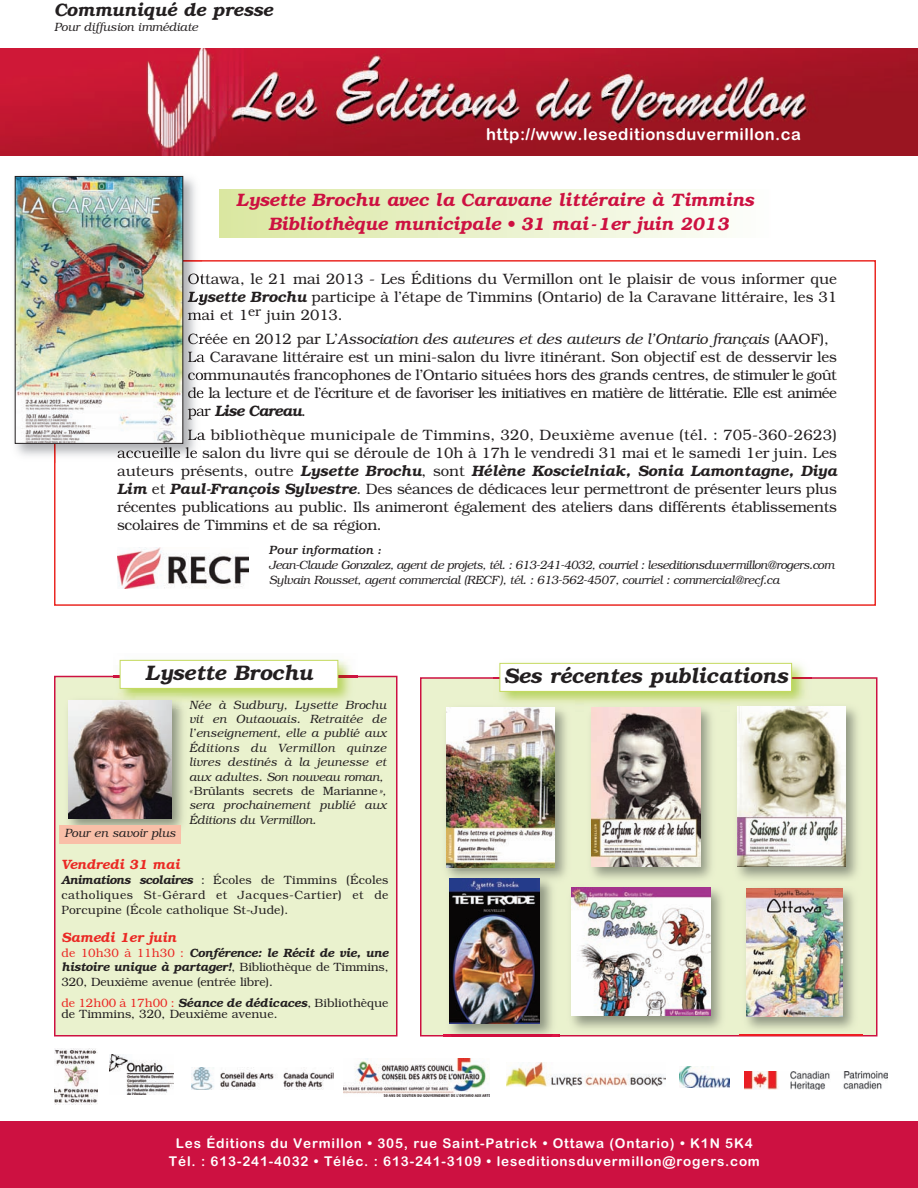
<style>
.page{position:relative;width:918px;height:1188px;background:#fff}
.page>*{position:absolute;margin:0;border:0;box-sizing:border-box;transform-origin:0 0}
.t1{font:italic 600 21px "Bookman";color:#231f20}
.t2{font:italic 600 18px/24px "Bookman";color:#cd1141;text-align:center}
.t3{font:italic 600 18px "Bookman";color:#231f20}
.t4{font:16.5px "Arial Rounded MT Bold";letter-spacing:.03em;color:#fff}
.t5{font:300 15px/18px "Bookman";letter-spacing:-.015em;color:#231f20;text-align:justify}
.t6{font:13.5px/18px "Arial Rounded MT Bold";letter-spacing:.06em;color:#fff;text-align:center}
.t7{font:italic 600 13.5px "Bookman";color:#ea2924}
.t8{font:300 12px/15px "Bookman";color:#231f20;text-align:justify}
.t9{font:italic 300 12px/14.4px "Bookman";color:#231f20}
.t10{font:italic 300 12px/15px "Bookman";letter-spacing:-.035em;color:#231f20}
.t11{font:italic 500 12px "Bookman";color:#231f20}
.s1{font-weight:600;font-style:italic}
.s2{font-style:italic}
.s3{font-style:normal}
.s4{color:#ea2924}
</style>
<div class="page">
<div style="left:0;top:1122px;width:918px;height:66px;background:#cd1141"></div>
<img style="left:0;top:48px;width:918px;height:108px">
<div style="left:54px;top:260px;width:822px;height:346px;border:2px solid #ea2924"></div>
<div style="left:219px;top:190px;width:552px;height:48px;background:linear-gradient(to right,#dae7a0,#fcfefc)"></div>
<div style="left:56px;top:677px;width:340px;height:358px;background:#eaf2ce"></div>
<div style="left:54px;top:676px;width:343px;height:360px;border:2px solid #cd1141"></div>
<div style="left:422px;top:679px;width:454px;height:356px;background:#eaf2ce"></div>
<img style="left:113px;top:659px;width:245px;height:42px">
<img style="left:113px;top:676px;width:245px;height:1px">
<div style="left:120px;top:661px;width:218px;height:27px;background:#fff"></div>
<div style="left:120px;top:660px;width:218px;height:29px;border:1px solid #c5da61"></div>
<img style="left:493px;top:662px;width:318px;height:42px">
<div style="left:500px;top:664px;width:291px;height:27px;background:#fff"></div>
<div style="left:500px;top:663px;width:292px;height:29px;border:1px solid #c5da61"></div>
<img style="left:14px;top:175px;width:182px;height:281px">
<img style="left:54px;top:260px;width:148px;height:203px">
<img style="left:188px;top:274px;width:14px;height:10px">
<img style="left:188px;top:292px;width:14px;height:13px">
<svg style="left:188px;top:313px;width:13px;height:7px"></svg>
<img style="left:188px;top:334px;width:14px;height:10px">
<img style="left:188px;top:352px;width:14px;height:10px">
<img style="left:188px;top:373px;width:14px;height:7px">
<img style="left:188px;top:387px;width:14px;height:11px">
<img style="left:188px;top:409px;width:14px;height:10px">
<img style="left:188px;top:430px;width:14px;height:10px">
<img style="left:118px;top:447px;width:79px;height:11px">
<img style="left:17px;top:178px;width:164px;height:264px">
<div style="left:15px;top:176px;width:168px;height:268px;border:1px solid #231f20"></div>
<img style="left:68px;top:709px;width:115px;height:116px">
<img style="left:113px;top:694px;width:79px;height:15px">
<img style="left:68px;top:700px;width:104px;height:118px">
<img style="left:446px;top:707px;width:121px;height:171px">
<img style="left:493px;top:701px;width:81px;height:11px">
<img style="left:446px;top:708px;width:109px;height:159px">
<img style="left:572px;top:887px;width:150px;height:142px">
<img style="left:571px;top:887px;width:139px;height:128px">
<img style="left:585px;top:700px;width:135px;height:179px">
<img style="left:592px;top:707px;width:108px;height:160px">
<img style="left:444px;top:872px;width:115px;height:165px">
<img style="left:444px;top:1035px;width:115px;height:1px">
<img style="left:450px;top:878px;width:90px;height:146px">
<img style="left:739px;top:888px;width:123px;height:148px">
<img style="left:746px;top:888px;width:96px;height:128px">
<img style="left:737px;top:706px;width:121px;height:173px">
<img style="left:731px;top:700px;width:80px;height:12px">
<img style="left:738px;top:707px;width:108px;height:159px">
<div style="left:59px;top:825px;width:122px;height:19px;background:#f9bfa8"></div>
<img style="left:118px;top:548px;width:131px;height:40px">
<img style="left:54px;top:1048px;width:43px;height:56px">
<img style="left:191px;top:1068px;width:143px;height:21px">
<img style="left:680px;top:1066px;width:50px;height:22px">
<img style="left:110px;top:1054px;width:64px;height:40px">
<img style="left:745px;top:1072px;width:143px;height:17px">
<svg style="left:365px;top:1058px;width:125px;height:39px"></svg>
<img style="left:344px;top:1059px;width:146px;height:37px">
<img style="left:507px;top:1063px;width:158px;height:24px">
<p class="t3" style="left:54px;top:-1px;width:220px">Communiqué de presse</p>
<p class="t9" style="left:54px;top:19px;width:145px">Pour diffusion immédiate</p>
<p class="t4" style="left:486px;top:125px;width:316px">http://www.leseditionsduvermillon.ca</p>
<p class="t2" style="left:236px;top:188px;width:519px">Lysette Brochu avec la Caravane littéraire à Timmins<br>Bibliothèque municipale • 31 mai- 1er juin 2013</p>
<p class="t5" style="left:188px;top:270px;width:651px">Ottawa, le 21 mai 2013 - Les Éditions du Vermillon ont le plaisir de vous informer que <span class="s1">Lysette Brochu</span> participe à l’étape de Timmins (Ontario) de la Caravane littéraire, les 31 mai et 1<sup>er</sup> juin 2013.</p>
<p class="t5" style="left:188px;top:330px;width:651px;text-align:left">Créée en 2012 par L’<span class="s2">Association des auteures et des auteurs de l’Ontario français</span> (AAOF), La Caravane littéraire est un mini-salon du livre itinérant. Son objectif est de desservir les communautés francophones de l’Ontario situées hors des grands centres, de stimuler le goût de la lecture et de l’écriture et de favoriser les initiatives en matière de littératie. Elle est animée par <span class="s1">Lise Careau</span>.</p>
<p class="t5" style="left:117px;top:426px;width:722px;text-indent:70px">La bibliothèque municipale de Timmins, 320, Deuxième avenue (tél. : 705-360-2623) accueille le salon du livre qui se déroule de 10h à 17h le vendredi 31 mai et le samedi 1er juin. Les auteurs présents, outre <span class="s1">Lysette Brochu</span>, sont <span class="s1">Hélène Koscielniak, Sonia Lamontagne, Diya Lim</span> et <span class="s1">Paul-François Sylvestre</span>. Des séances de dédicaces leur permettront de présenter leurs plus récentes publications au public. Ils animeront également des ateliers dans différents établissements scolaires de Timmins et de sa région.</p>
<p class="t11" style="left:269px;top:546px;width:114px">Pour information :</p>
<p class="t10" style="left:269px;top:557px;width:566px">Jean-Claude Gonzalez, agent de projets, tél. : 613-241-4032, courriel : leseditionsduvermillon@rogers.com<br>Sylvain Rousset, agent commercial (RECF), tél. : 613-562-4507, courriel : commercial@recf.ca</p>
<h1 class="t1" style="left:145px;top:660px;width:169px">Lysette Brochu</h1>
<h1 class="t1" style="left:504px;top:663px;width:286px">Ses récentes publications</h1>
<p class="t9" style="left:64px;top:826px;width:113px">Pour en savoir plus</p>
<p class="t9" style="left:189px;top:697px;width:199px">Née à Sudbury, Lysette Brochu vit en Outaouais. Retraitée de l’enseignement, elle a publié aux<br>Éditions du Vermillon quinze livres destinés à la jeunesse et aux adultes. Son nouveau roman, «<span class="s3">Brûlants secrets de Marianne</span>», sera prochainement publié aux<br>Éditions du Vermillon.</p>
<p class="t7" style="left:62px;top:857px;width:120px">Vendredi 31 mai</p>
<p class="t8" style="left:62px;top:873px;width:329px"><span class="s1">Animations scolaires</span> : Écoles de Timmins (Écoles catholiques St-Gérard et Jacques-Cartier) et de Porcupine (École catholique St-Jude).</p>
<p class="t7" style="left:62px;top:929px;width:116px">Samedi 1er juin</p>
<p class="t8" style="left:62px;top:946px;width:329px;line-height:14.4px"><span class="s4">de 10h30 à 11h30 :</span> <span class="s1">Conférence: le Récit de vie, une histoire unique à partager!</span>, Bibliothèque de Timmins, 320, Deuxième avenue (entrée libre).</p>
<p class="t8" style="left:62px;top:997px;width:329px;line-height:11.6px"><span class="s4">de 12h00 à 17h00 :</span> <span class="s1">Séance de dédicaces</span>, Bibliothèque de Timmins, 320, Deuxième avenue.</p>
<p class="t6" style="left:169px;top:1135px;width:592px">Les Éditions du Vermillon • 305, rue Saint-Patrick • Ottawa (Ontario) • K1N 5K4<br>Tél. : 613-241-4032 • Téléc. : 613-241-3109 • leseditionsduvermillon@rogers.com</p>
</div>
